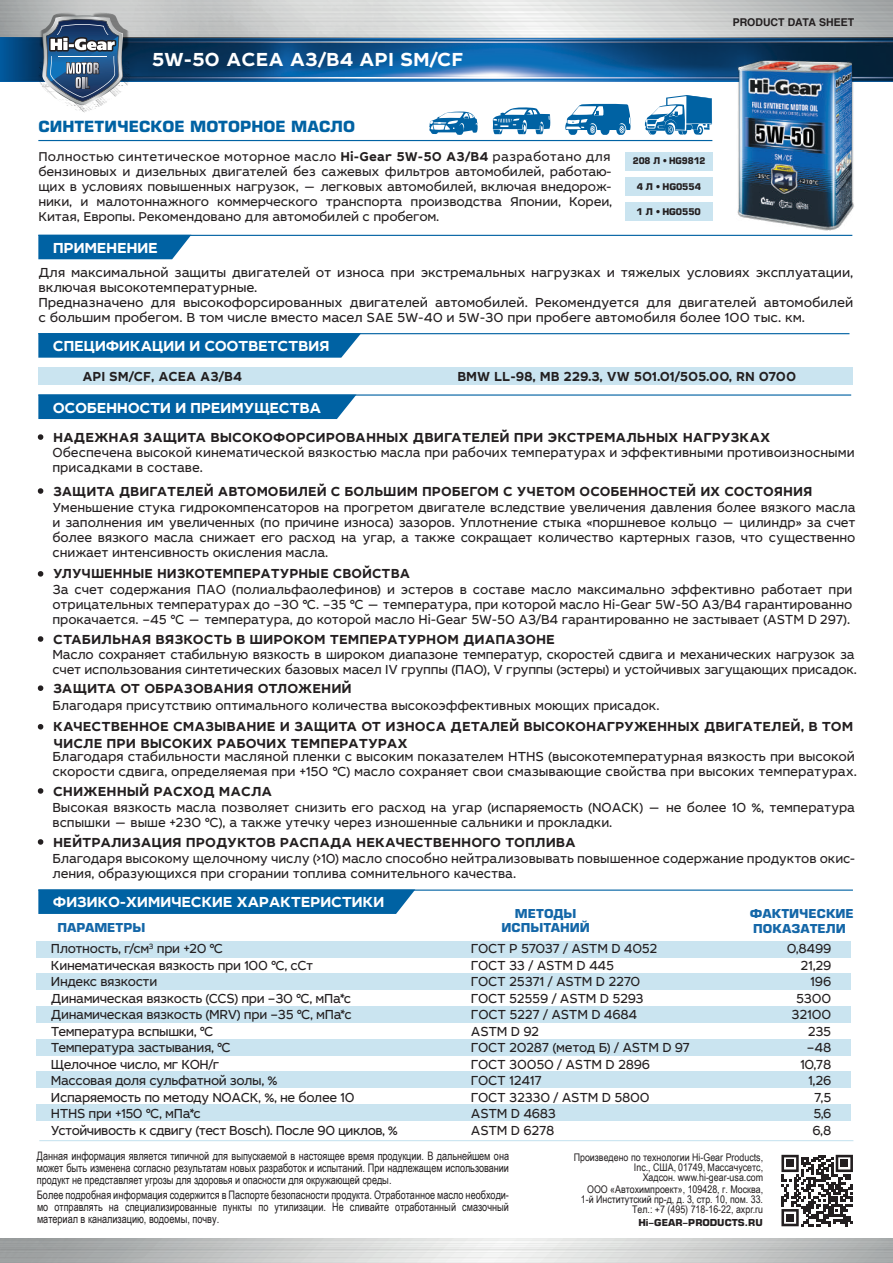
<style>
.page{position:relative;width:893px;height:1263px;background:#fff}
.page>*{position:absolute;margin:0;border:0;box-sizing:border-box;transform-origin:0 0}
.t1{font:700 19.5px "Leto Sans";color:#fff}
.t2{font:700 15px "Leto Sans";letter-spacing:-.03em;color:#fff}
.t3{font:700 15px "Europe C";color:#0062a3}
.t4{font:13.5px/16.5px "Leto Sans";letter-spacing:-.015em;color:#231f20;scale:.94 1}
.t5{font:700 13.5px/16.5px "Leto Sans";color:#231f20}
.t6{font:13.5px/15px "Leto Sans";letter-spacing:-.015em;color:#231f20}
.t7{font:13.5px/15px "Leto Sans";letter-spacing:-.015em;color:#231f20;scale:.96 1}
.t8{font:700 13.5px "Leto Sans";color:#231f20;scale:.95 1}
.t9{font:13.2px/15px "Leto Sans";letter-spacing:-.015em;color:#231f20}
.t10{font:700 12px/13.5px "Europe C";color:#1467a8;text-align:center}
.t11{font:11.7px/12px "Arial Narrow";color:#231f20;text-align:justify;scale:.95 1}
.t12{font:10.5px/10.1px "Arial Narrow";color:#231f20;text-align:right}
.t13{font:700 10.5px "Helios C";color:#231f20}
.t14{font:700 9.3px "Europe C";color:#231f20}
.t15{font:700 9px "Europe C";letter-spacing:-.01em;color:#231f20}
.t16{font:700 9px "Europe C";letter-spacing:-.01em;color:#231f20;scale:.92 1}
.s1{font-weight:700}
</style>
<div class="page">
<hr style="left:39px;top:1140px;width:814px;height:1px;background:#cae4f0">
<img style="left:0;top:0;width:893px;height:38px">
<div style="left:38px;top:367px;width:815px;height:18px;background:#cae4f0"></div>
<img style="left:130px;top:38px;width:763px;height:44px">
<svg style="left:0;top:38px;width:39px;height:44px;background:#02467f"></svg>
<img style="left:39px;top:12px;width:91px;height:100px">
<svg style="left:42px;top:16px;width:81px;height:89px"></svg>
<hr style="left:58px;top:56px;width:49px;height:1px;background:#fff">
<hr style="left:38px;top:394px;width:813px;height:2px;background:#0062a3">
<hr style="left:38px;top:889px;width:815px;height:2px;background:#0062a3">
<svg style="left:38px;top:889px;width:377px;height:25px;background:#0967a6"></svg>
<svg style="left:38px;top:394px;width:318px;height:25px;background:#0a68a6"></svg>
<hr style="left:38px;top:333px;width:811px;height:1px;background:#0062a3">
<svg style="left:38px;top:333px;width:323px;height:25px;background:#0b68a7"></svg>
<hr style="left:38px;top:235px;width:814px;height:1px;background:#0062a3">
<hr style="left:38px;top:140px;width:674px;height:1px;background:#0062a3">
<svg style="left:38px;top:235px;width:153px;height:24px;background:#0f6ba8"></svg>
<svg style="left:37px;top:434px;width:7px;height:6px"></svg>
<svg style="left:37px;top:488px;width:7px;height:6px"></svg>
<svg style="left:37px;top:571px;width:7px;height:6px"></svg>
<svg style="left:37px;top:685px;width:7px;height:6px"></svg>
<svg style="left:37px;top:724px;width:7px;height:6px"></svg>
<svg style="left:37px;top:788px;width:7px;height:6px"></svg>
<svg style="left:37px;top:839px;width:7px;height:6px"></svg>
<svg style="left:37px;top:636px;width:7px;height:6px"></svg>
<div style="left:625px;top:177px;width:88px;height:19px;background:#cae4f0"></div>
<div style="left:625px;top:202px;width:88px;height:19px;background:#cae4f0"></div>
<div style="left:625px;top:152px;width:88px;height:19px;background:#cae4f0"></div>
<svg style="left:429px;top:111px;width:49px;height:24px"></svg>
<svg style="left:645px;top:95px;width:67px;height:40px"></svg>
<svg style="left:493px;top:107px;width:57px;height:27px"></svg>
<svg style="left:565px;top:104px;width:66px;height:31px"></svg>
<svg style="left:781px;top:1155px;width:72px;height:71px"></svg>
<div style="left:786px;top:1160px;width:8px;height:7px;background:#231f20"></div>
<div style="left:841px;top:1160px;width:7px;height:7px;background:#231f20"></div>
<div style="left:786px;top:1214px;width:8px;height:7px;background:#231f20"></div>
<div style="left:37px;top:941px;width:814px;height:16px;background:#cae4f0"></div>
<div style="left:37px;top:974px;width:814px;height:16px;background:#cae4f0"></div>
<div style="left:37px;top:1006px;width:814px;height:17px;background:#cae4f0"></div>
<div style="left:37px;top:1039px;width:814px;height:16px;background:#cae4f0"></div>
<div style="left:37px;top:1071px;width:814px;height:17px;background:#cae4f0"></div>
<div style="left:37px;top:1104px;width:814px;height:16px;background:#cae4f0"></div>
<img style="left:737px;top:59px;width:117px;height:171px">
<h1 class="t1" style="left:152px;top:47px;width:313px">5W-50 ACEA A3/B4 API SM/CF</h1>
<p class="t3" style="left:38px;top:118px;width:318px">СИНТЕТИЧЕСКОЕ МОТОРНОЕ МАСЛО</p>
<p class="t9" style="left:38px;top:149px;width:575px">Полностью синтетическое моторное масло <span class="s1">Hi-Gear 5W-50 A3/B4</span> разработано для бензиновых и дизельных двигателей без сажевых фильтров автомобилей, работаю&shy;щих в условиях повышенных нагрузок, — легковых автомобилей, включая внедорож&shy;ники, и малотоннажного коммерческого транспорта производства Японии, Кореи, Китая, Европы. Рекомендовано для автомобилей с пробегом.</p>
<p class="t2" style="left:53px;top:238px;width:107px">ПРИМЕНЕНИЕ</p>
<p class="t16" style="left:633px;top:156px;width:81px">208 Л • HG9812</p>
<p class="t15" style="left:637px;top:181px;width:66px">4 Л • HG0554</p>
<p class="t15" style="left:637px;top:206px;width:66px">1 Л • HG0550</p>
<p class="t13" style="left:733px;top:17px;width:123px">PRODUCT DATA SHEET</p>
<p class="t6" style="left:38px;top:265px;width:816px">Для максимальной защиты двигателей от износа при экстремальных нагрузках и тяжелых условиях эксплуатации, включая высокотемпературные.<br>Предназначено для высокофорсированных двигателей автомобилей. Рекомендуется для двигателей автомобилей с большим пробегом. В том числе вместо масел SAE 5W-40 и 5W-30 при пробеге автомобиля более 100 тыс. км.</p>
<p class="t2" style="left:53px;top:336px;width:278px">СПЕЦИФИКАЦИИ И СООТВЕТСТВИЯ</p>
<p class="t8" style="left:82px;top:368px;width:170px">API SM/CF, ACEA A3/B4</p>
<p class="t8" style="left:457px;top:367px;width:358px">BMW LL-98, MB 229.3, VW 501.01/505.00, RN 0700</p>
<p class="t2" style="left:53px;top:398px;width:270px">ОСОБЕННОСТИ И ПРЕИМУЩЕСТВА</p>
<p class="t5" style="left:38px;top:429px;width:733px">• НАДЕЖНАЯ ЗАЩИТА ВЫСОКОФОРСИРОВАННЫХ ДВИГАТЕЛЕЙ ПРИ ЭКСТРЕМАЛЬНЫХ НАГРУЗКАХ</p>
<p class="t5" style="left:38px;top:483px;width:775px">• ЗАЩИТА ДВИГАТЕЛЕЙ АВТОМОБИЛЕЙ С БОЛЬШИМ ПРОБЕГОМ С УЧЕТОМ ОСОБЕННОСТЕЙ ИХ СОСТОЯНИЯ</p>
<p class="t4" style="left:52px;top:445px;width:855px;line-height:15px">Обеспечена высокой кинематической вязкостью масла при рабочих температурах и эффективными противоизносными присадками в составе.</p>
<p class="t4" style="left:52px;top:500px;width:856px;line-height:15px;text-align:justify">Уменьшение стука гидрокомпенсаторов на прогретом двигателе вследствие увеличения давления более вязкого масла и заполнения им увеличенных (по причине износа) зазоров. Уплотнение стыка «поршневое кольцо — цилиндр» за счет более вязкого масла снижает его расход на угар, а также сокращает количество картерных газов, что существенно снижает интенсивность окисления масла.</p>
<p class="t5" style="left:38px;top:566px;width:373px">• УЛУЧШЕННЫЕ НИЗКОТЕМПЕРАТУРНЫЕ СВОЙСТВА</p>
<p class="t4" style="left:52px;top:581px;width:853px;line-height:15px;text-align:justify">За счет содержания ПАО (полиальфаолефинов) и эстеров в составе масло максимально эффективно работает при отрицательных температурах до –30 °C. –35 °C — температура, при которой масло Hi-Gear 5W-50 A3/B4 гарантированно прокачается. –45 °C — температура, до которой масло Hi-Gear 5W-50 A3/B4 гарантированно не застывает (ASTM D 297).</p>
<p class="t5" style="left:38px;top:631px;width:518px">• СТАБИЛЬНАЯ ВЯЗКОСТЬ В ШИРОКОМ ТЕМПЕРАТУРНОМ ДИАПАЗОНЕ</p>
<p class="t4" style="left:52px;top:647px;width:857px;line-height:15px">Масло сохраняет стабильную вязкость в широком диапазоне температур, скоростей сдвига и механических нагрузок за счет использования синтетических базовых масел IV группы (ПАО), V группы (эстеры) и устойчивых загущающих присадок.</p>
<p class="t5" style="left:38px;top:680px;width:315px">• ЗАЩИТА ОТ ОБРАЗОВАНИЯ ОТЛОЖЕНИЙ</p>
<p class="t5" style="left:53px;top:719px;width:801px;text-indent:-15px">• КАЧЕСТВЕННОЕ СМАЗЫВАНИЕ И ЗАЩИТА ОТ ИЗНОСА ДЕТАЛЕЙ ВЫСОКОНАГРУЖЕННЫХ ДВИГАТЕЛЕЙ, В ТОМ<br>ЧИСЛЕ ПРИ ВЫСОКИХ РАБОЧИХ ТЕМПЕРАТУРАХ</p>
<p class="t4" style="left:52px;top:697px;width:647px">Благодаря присутствию оптимального количества высокоэффективных моющих присадок.</p>
<p class="t7" style="left:52px;top:749px;width:839px">Благодаря стабильности масляной пленки с высоким показателем HTHS (высокотемпературная вязкость при высокой скорости сдвига, определяемая при +150 °С) масло сохраняет свои смазывающие свойства при высоких температурах.</p>
<p class="t5" style="left:38px;top:783px;width:235px">• СНИЖЕННЫЙ РАСХОД МАСЛА</p>
<p class="t4" style="left:52px;top:800px;width:855px;line-height:15px">Высокая вязкость масла позволяет снизить его расход на угар (испаряемость (NOACK) — не более 10 %, температура вспышки — выше +230 °С), а также утечку через изношенные сальники и прокладки.</p>
<p class="t5" style="left:38px;top:834px;width:539px">• НЕЙТРАЛИЗАЦИЯ ПРОДУКТОВ РАСПАДА НЕКАЧЕСТВЕННОГО ТОПЛИВА</p>
<p class="t4" style="left:52px;top:851px;width:855px;line-height:15px">Благодаря высокому щелочному числу (&gt;10) масло способно нейтрализовывать повышенное содержание продуктов окис&shy;ления, образующихся при сгорании топлива сомнительного качества.</p>
<p class="t2" style="left:53px;top:892px;width:333px">ФИЗИКО-ХИМИЧЕСКИЕ ХАРАКТЕРИСТИКИ</p>
<p class="t10" style="left:57px;top:921px;width:90px">ПАРАМЕТРЫ</p>
<p class="t10" style="left:501px;top:907px;width:90px">МЕТОДЫ<br>ИСПЫТАНИЙ</p>
<p class="t10" style="left:750px;top:907px;width:106px;line-height:14.4px;text-align:left">ФАКТИЧЕСКИЕ<br>ПОКАЗАТЕЛИ</p>
<p class="t4" style="left:51px;top:940px;width:370px">Плотность, г/см<sup>3</sup> при +20 °С<br>Кинематическая вязкость при 100 °С, сСт<br>Индекс вязкости<br>Динамическая вязкость (CCS) при –30 °С, мПа*с Динамическая вязкость (MRV) при –35 °С, мПа*с Температура вспышки, °С<br>Температура застывания, °С<br>Щелочное число, мг КОН/г<br>Массовая доля сульфатной золы, %<br>Испаряемость по методу NOACK, %, не более 10<br>HTHS при +150 °С, мПа*с<br>Устойчивость к сдвигу (тест Bosch). После 90 циклов, %</p>
<p class="t4" style="left:471px;top:940px;width:235px">ГОСТ Р 57037 / ASTM D 4052<br>ГОСТ 33 / ASTM D 445<br>ГОСТ 25371 / ASTM D 2270<br>ГОСТ 52559 / ASTM D 5293<br>ГОСТ 5227 / ASTM D 4684<br>ASTM D 92<br>ГОСТ 20287 (метод Б) / ASTM D 97<br>ГОСТ 30050 / ASTM D 2896<br>ГОСТ 12417<br>ГОСТ 32330 / ASTM D 5800<br>ASTM D 4683<br>ASTM D 6278</p>
<p class="t4" style="left:787px;top:940px;width:49px;text-align:right">0,8499<br>21,29<br>196<br>5300<br>32100<br>235 –48<br>10,78<br>1,26<br>7,5<br>5,6<br>6,8</p>
<p class="t11" style="left:37px;top:1149px;width:498px">Данная информация является типичной для выпускаемой в настоящее время продукции. В дальнейшем она может быть изменена согласно результатам новых разработок и испытаний. При надлежащем использовании продукт не представляет угрозы для здоровья и опасности для окружающей среды.</p>
<p class="t11" style="left:37px;top:1188px;width:498px">Более подробная информация содержится в Паспорте безопасности продукта. Отработанное масло необходи&shy;мо отправлять на специализированные пункты по утилизации. Не сливайте отработанный смазочный материал в канализацию, водоемы, почву.</p>
<p class="t12" style="left:574px;top:1151px;width:191px">Произведено по технологии Hi-Gear Products,<br>Inc., США, 01749, Массачусетс,<br>Хадсон. www.hi-gear-usa.com</p>
<p class="t12" style="left:581px;top:1184px;width:184px">ООО «Автохимпроект», 109428, г. Москва,<br>1-й Институтский пр-д, д. 3, стр. 10, пом. 33.<br>Тел.: +7 (495) 718-16-22, axpr.ru</p>
<p class="t14" style="left:638px;top:1217px;width:126px">Hi-GEAR-PRODUCTS.RU</p>
</div>
